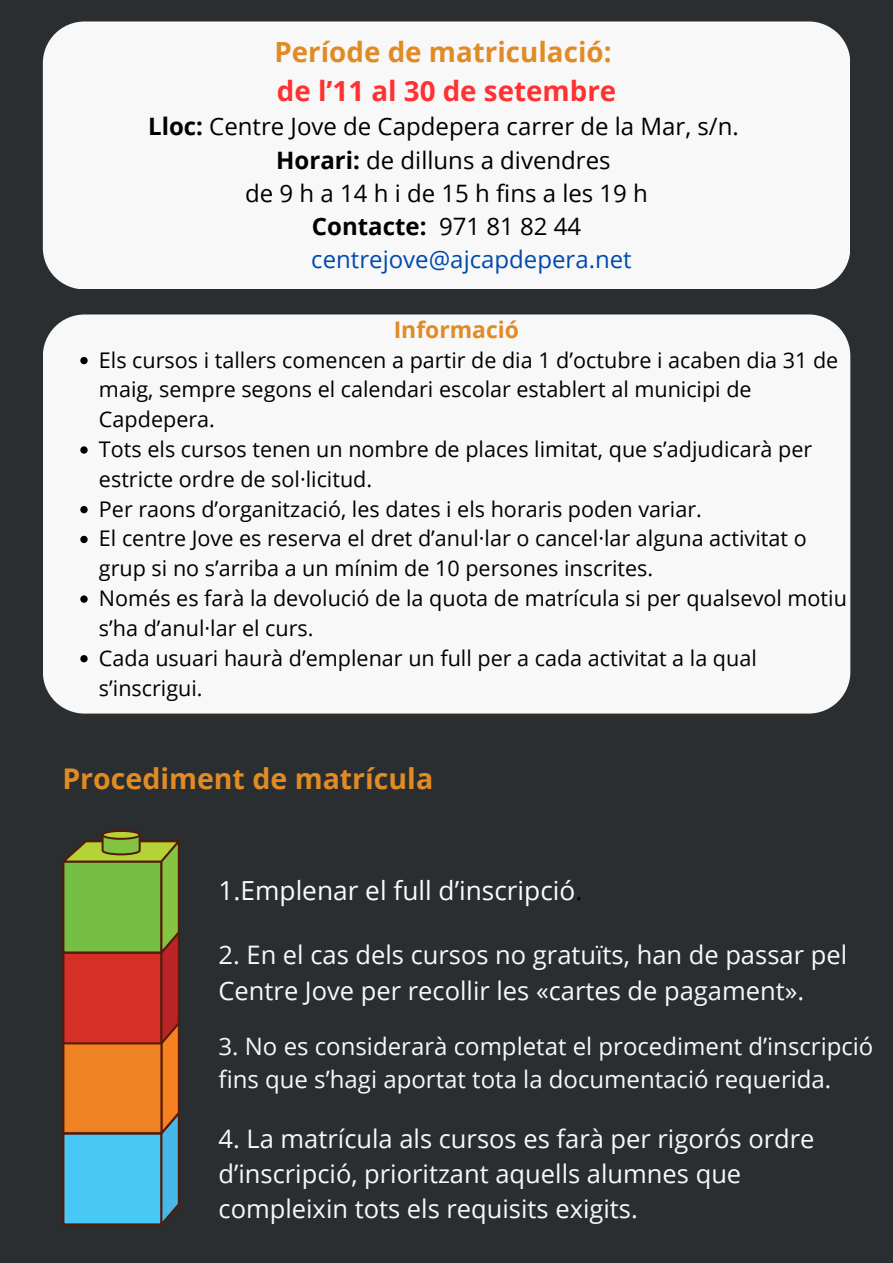
<style>
.page{position:relative;width:893px;height:1263px;background:#2a2e30}
.page>*{position:absolute;margin:0;border:0;box-sizing:border-box;transform-origin:0 0}
.t1{font:700 28.5px "Open Sans";color:#e18b24}
.t2{font:700 27.75px/38.8px "Open Sans";color:#e18b24}
.t3{font:26.25px "Open Sans";color:#fcfcfc}
.t4{font:25.5px/35.4px "Open Sans";color:#f8f8f8}
.t5{font:24px/33.2px "Open Sans";color:#f8f8f8}
.t6{font:24px "Open Sans";color:#000}
.t7{font:24px "Open Sans";color:#004aad}
.t8{font:24px "Open Sans";letter-spacing:.26em;color:#000}
.t9{font:700 24px "Open Sans";color:#000}
.t10{font:700 22.88px "Open Sans";color:#e18b24}
.t11{font:21.52px/29.8px "Open Sans";color:#000}
.s1{color:#ff3131}
.s2{font-weight:700}
.s3{font-weight:400}
.s4{color:#000}
</style>
<div class="page">
<div style="left:43px;top:22px;width:807px;height:267px;background:#f8f8f8"></div>
<div style="left:43px;top:314px;width:807px;height:399px;background:#f8f8f8"></div>
<svg style="left:62px;top:830px;width:118px;height:395px;background:#958255"></svg>
<svg style="left:80px;top:357px;width:8px;height:7px"></svg>
<svg style="left:80px;top:446px;width:8px;height:8px"></svg>
<svg style="left:80px;top:506px;width:8px;height:7px"></svg>
<svg style="left:80px;top:536px;width:8px;height:7px"></svg>
<svg style="left:80px;top:595px;width:8px;height:8px"></svg>
<svg style="left:80px;top:655px;width:8px;height:7px"></svg>
<h3 class="t2" style="left:274px;top:32px;width:343px">Període de matriculació: <span class="s1">de l’11 al 30 de setembre</span></h3>
<h3 class="t6" style="left:148px;top:110px;width:592px"><span class="s2">Lloc:</span> Centre Jove de Capdepera carrer de la Mar, s/n.</h3>
<h3 class="t6" style="left:276px;top:143px;width:336px"><span class="s2">Horari:</span> de dilluns a divendres</h3>
<h3 class="t8" style="left:245px;top:176px;width:404px">de9ha14hide15hfinsales19h</h3>
<h3 class="t9" style="left:312px;top:209px;width:271px">Contacte: <span class="s3">971 81 82 44</span></h3>
<h3 class="t7" style="left:311px;top:243px;width:322px">centrejove@ajcapdepera.net</h3>
<p class="t10" style="left:394px;top:313px;width:127px">Informació</p>
<p class="t11" style="left:99px;top:344px;width:741px">Els cursos i tallers comencen a partir de dia 1 d’octubre i acaben dia 31 de maig, sempre segons el calendari escolar establert al municipi de<br>Capdepera.</p>
<h1 class="t11" style="left:99px;top:434px;width:715px">Tots els cursos tenen un nombre de places limitat, que s’adjudicarà per estricte ordre de sol·licitud.</h1>
<p class="t11" style="left:99px;top:493px;width:604px">Per raons d’organització, les dates i els horaris poden variar.</p>
<h2 class="t11" style="left:99px;top:523px;width:709px">El centre Jove es reserva el dret d’anul·lar o cancel·lar alguna activitat o grup si no s’arriba a un mínim de 10 persones inscrites.</h2>
<h3 class="t11" style="left:99px;top:583px;width:749px">Només es farà la devolució de la quota de matrícula si per qualsevol motiu s’ha d’anul·lar el curs.</h3>
<h3 class="t11" style="left:99px;top:642px;width:659px">Cada usuari haurà d’emplenar un full per a cada activitat a la qual s’inscrigui.</h3>
<h4 class="t1" style="left:62px;top:758px;width:372px">Procediment de matrícula</h4>
<p class="t3" style="left:218px;top:872px;width:365px">1.Emplenar el full d’inscripció<span class="s4">.</span></p>
<p class="t4" style="left:218px;top:937px;width:630px">2. En el cas dels cursos no gratuïts, han de passar pel<br>Centre Jove per recollir les «cartes de pagament».</p>
<p class="t5" style="left:218px;top:1029px;width:656px">3. No es considerarà completat el procediment d’inscripció fins que s’hagi aportat tota la documentació requerida.</p>
<p class="t4" style="left:218px;top:1120px;width:597px">4. La matrícula als cursos es farà per rigorós ordre d’inscripció, prioritzant aquells alumnes que compleixin tots els requisits exigits.</p>
</div>
